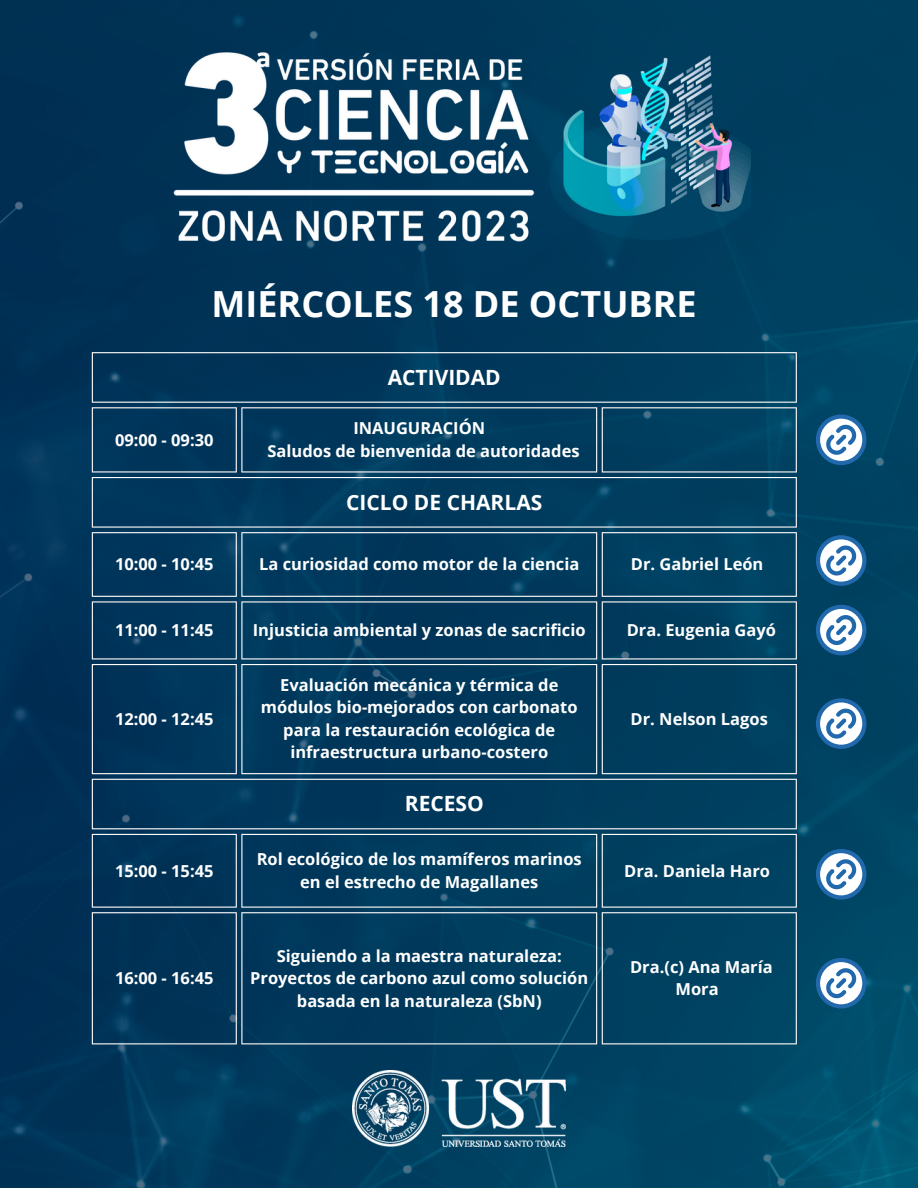
<style>
.page{position:relative;width:918px;height:1188px;background:#fff}
.page>*{position:absolute;margin:0;border:0;box-sizing:border-box;transform-origin:0 0}
.t1{font:700 36px "Open Sans";color:#fff}
.t2{font:700 21px "Open Sans";color:#fff}
.t3{font:700 16.5px/22.5px "Open Sans";color:#fff;text-align:center}
</style>
<div class="page">
<img style="left:0;top:0;width:918px;height:1188px">
<img style="left:167px;top:46px;width:584px;height:203px">
<hr style="left:92px;top:353px;width:1px;height:49px;background:#fff">
<hr style="left:796px;top:353px;width:1px;height:49px;background:#fff">
<hr style="left:92px;top:352px;width:705px;height:1px;background:#fff">
<hr style="left:92px;top:402px;width:705px;height:1px;background:#fff">
<hr style="left:92px;top:408px;width:1px;height:63px;background:#fff">
<hr style="left:236px;top:408px;width:1px;height:63px;background:#fff">
<hr style="left:92px;top:407px;width:145px;height:1px;background:#fff">
<hr style="left:92px;top:471px;width:145px;height:2px;background:#fff">
<hr style="left:241px;top:408px;width:1px;height:63px;background:#fff">
<hr style="left:596px;top:408px;width:1px;height:63px;background:#fff">
<hr style="left:241px;top:407px;width:356px;height:1px;background:#fff">
<hr style="left:241px;top:471px;width:356px;height:2px;background:#fff">
<hr style="left:602px;top:408px;width:1px;height:63px;background:#fff">
<hr style="left:796px;top:408px;width:1px;height:63px;background:#fff">
<hr style="left:602px;top:407px;width:195px;height:1px;background:#fff">
<hr style="left:602px;top:471px;width:195px;height:2px;background:#fff">
<hr style="left:92px;top:478px;width:1px;height:49px;background:#fff">
<hr style="left:796px;top:478px;width:1px;height:49px;background:#fff">
<hr style="left:92px;top:477px;width:705px;height:1px;background:#fff">
<hr style="left:92px;top:527px;width:705px;height:1px;background:#fff">
<hr style="left:92px;top:533px;width:1px;height:63px;background:#fff">
<hr style="left:236px;top:533px;width:1px;height:63px;background:#fff">
<hr style="left:92px;top:532px;width:145px;height:1px;background:#fff">
<hr style="left:92px;top:596px;width:145px;height:1px;background:#fff">
<hr style="left:241px;top:533px;width:1px;height:63px;background:#fff">
<hr style="left:596px;top:533px;width:1px;height:63px;background:#fff">
<hr style="left:241px;top:532px;width:356px;height:1px;background:#fff">
<hr style="left:241px;top:596px;width:356px;height:1px;background:#fff">
<hr style="left:602px;top:533px;width:1px;height:63px;background:#fff">
<hr style="left:796px;top:533px;width:1px;height:63px;background:#fff">
<hr style="left:602px;top:532px;width:195px;height:1px;background:#fff">
<hr style="left:602px;top:596px;width:195px;height:1px;background:#fff">
<hr style="left:92px;top:602px;width:1px;height:56px;background:#fff">
<hr style="left:236px;top:602px;width:1px;height:56px;background:#fff">
<hr style="left:92px;top:601px;width:145px;height:1px;background:#fff">
<hr style="left:92px;top:658px;width:145px;height:1px;background:#fff">
<hr style="left:241px;top:602px;width:1px;height:56px;background:#fff">
<hr style="left:596px;top:602px;width:1px;height:56px;background:#fff">
<hr style="left:241px;top:601px;width:356px;height:1px;background:#fff">
<hr style="left:241px;top:658px;width:356px;height:1px;background:#fff">
<hr style="left:602px;top:602px;width:1px;height:56px;background:#fff">
<hr style="left:796px;top:602px;width:1px;height:56px;background:#fff">
<hr style="left:602px;top:601px;width:195px;height:1px;background:#fff">
<hr style="left:602px;top:658px;width:195px;height:1px;background:#fff">
<hr style="left:92px;top:665px;width:1px;height:108px;background:#fff">
<hr style="left:236px;top:665px;width:1px;height:108px;background:#fff">
<hr style="left:92px;top:664px;width:145px;height:1px;background:#fff">
<hr style="left:92px;top:773px;width:145px;height:1px;background:#fff">
<hr style="left:241px;top:665px;width:1px;height:108px;background:#fff">
<hr style="left:596px;top:665px;width:1px;height:108px;background:#fff">
<hr style="left:241px;top:664px;width:356px;height:1px;background:#fff">
<hr style="left:241px;top:773px;width:356px;height:1px;background:#fff">
<hr style="left:602px;top:665px;width:1px;height:108px;background:#fff">
<hr style="left:796px;top:665px;width:1px;height:108px;background:#fff">
<hr style="left:602px;top:664px;width:195px;height:1px;background:#fff">
<hr style="left:602px;top:773px;width:195px;height:1px;background:#fff">
<hr style="left:92px;top:780px;width:1px;height:48px;background:#fff">
<hr style="left:796px;top:780px;width:1px;height:48px;background:#fff">
<hr style="left:92px;top:779px;width:705px;height:1px;background:#fff">
<hr style="left:92px;top:828px;width:705px;height:1px;background:#fff">
<hr style="left:92px;top:835px;width:1px;height:72px;background:#fff">
<hr style="left:236px;top:835px;width:1px;height:72px;background:#fff">
<hr style="left:92px;top:834px;width:145px;height:1px;background:#fff">
<hr style="left:92px;top:907px;width:145px;height:1px;background:#fff">
<hr style="left:241px;top:835px;width:1px;height:72px;background:#fff">
<hr style="left:596px;top:835px;width:1px;height:72px;background:#fff">
<hr style="left:241px;top:834px;width:356px;height:1px;background:#fff">
<hr style="left:241px;top:907px;width:356px;height:1px;background:#fff">
<hr style="left:602px;top:835px;width:1px;height:72px;background:#fff">
<hr style="left:796px;top:835px;width:1px;height:72px;background:#fff">
<hr style="left:602px;top:834px;width:195px;height:1px;background:#fff">
<hr style="left:602px;top:907px;width:195px;height:1px;background:#fff">
<hr style="left:92px;top:913px;width:1px;height:130px;background:#fff">
<hr style="left:236px;top:913px;width:1px;height:130px;background:#fff">
<hr style="left:92px;top:912px;width:145px;height:1px;background:#fff">
<hr style="left:92px;top:1043px;width:145px;height:1px;background:#fff">
<hr style="left:241px;top:913px;width:1px;height:130px;background:#fff">
<hr style="left:596px;top:913px;width:1px;height:130px;background:#fff">
<hr style="left:241px;top:912px;width:356px;height:1px;background:#fff">
<hr style="left:241px;top:1043px;width:356px;height:1px;background:#fff">
<hr style="left:602px;top:913px;width:1px;height:130px;background:#fff">
<hr style="left:796px;top:913px;width:1px;height:130px;background:#fff">
<hr style="left:602px;top:912px;width:195px;height:1px;background:#fff">
<hr style="left:602px;top:1043px;width:195px;height:1px;background:#fff">
<svg style="left:816px;top:414px;width:51px;height:51px"></svg>
<svg style="left:816px;top:535px;width:51px;height:51px"></svg>
<svg style="left:816px;top:605px;width:51px;height:50px"></svg>
<svg style="left:816px;top:698px;width:51px;height:51px"></svg>
<svg style="left:816px;top:849px;width:51px;height:51px"></svg>
<svg style="left:816px;top:958px;width:51px;height:51px"></svg>
<img style="left:353px;top:1070px;width:212px;height:77px">
<p class="t1" style="left:212px;top:279px;width:487px">MIÉRCOLES 18 DE OCTUBRE</p>
<p class="t3" style="left:115px;top:428px;width:100px">09:00 - 09:30</p>
<p class="t2" style="left:388px;top:362px;width:115px">ACTIVIDAD</p>
<p class="t3" style="left:353px;top:417px;width:133px">INAUGURACIÓN</p>
<p class="t3" style="left:268px;top:439px;width:314px">Saludos de bienvenida de autoridades</p>
<p class="t2" style="left:346px;top:487px;width:198px">CICLO DE CHARLAS</p>
<p class="t3" style="left:115px;top:553px;width:100px">10:00 - 10:45</p>
<p class="t3" style="left:259px;top:553px;width:322px">La curiosidad como motor de la ciencia</p>
<p class="t3" style="left:631px;top:553px;width:134px">Dr. Gabriel León</p>
<p class="t3" style="left:115px;top:619px;width:100px">11:00 - 11:45</p>
<p class="t3" style="left:253px;top:619px;width:334px">Injusticia ambiental y zonas de sacrificio</p>
<p class="t3" style="left:627px;top:619px;width:151px">Dra. Eugenia Gayó</p>
<p class="t3" style="left:115px;top:707px;width:100px">12:00 - 12:45</p>
<p class="t3" style="left:261px;top:673px;width:318px">Evaluación mecánica y térmica de módulos bio-mejorados con carbonato para la restauración ecológica de infraestructura urbano-costero</p>
<p class="t2" style="left:405px;top:789px;width:80px">RECESO</p>
<p class="t3" style="left:631px;top:707px;width:139px">Dr. Nelson Lagos</p>
<p class="t3" style="left:115px;top:859px;width:100px">15:00 - 15:45</p>
<p class="t3" style="left:257px;top:848px;width:327px">Rol ecológico de los mamíferos marinos en el estrecho de Magallanes</p>
<p class="t3" style="left:624px;top:859px;width:147px">Dra. Daniela Haro</p>
<p class="t3" style="left:115px;top:967px;width:100px">16:00 - 16:45</p>
<p class="t3" style="left:250px;top:944px;width:340px">Siguiendo a la maestra naturaleza:<br>Proyectos de carbono azul como solución basada en la naturaleza (SbN)</p>
<p class="t3" style="left:630px;top:955px;width:144px">Dra.(c) Ana María<br>Mora</p>
</div>
